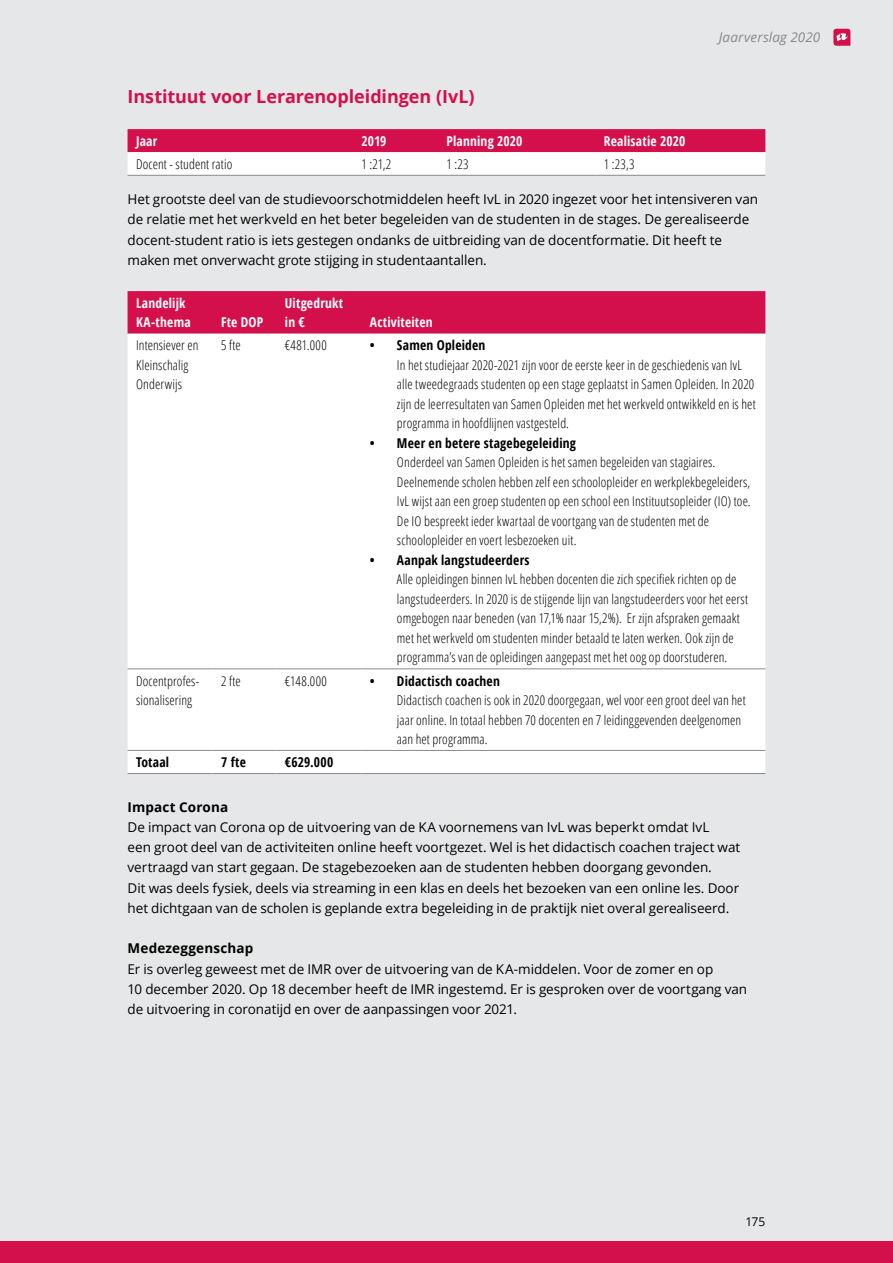
<style>
.page{position:relative;width:893px;height:1263px;background:#e6e7e8}
.page>*{position:absolute;margin:0;border:0;box-sizing:border-box;transform-origin:0 0}
.Kopje_rood_12pt{font:700 18px "Open Sans";letter-spacing:-.005em;color:#d30f4c}
.Tabel_brood{font:300 condensed 13.5px/19.5px "Open Sans";letter-spacing:.01em;color:#000}
.Broodtekst_9pt_zelfe{font:13.5px/20.2px "Open Sans";letter-spacing:-.005em;color:#000}
.Tabel_kop{font:700 condensed 13.5px/19.5px "Open Sans";letter-spacing:.015em;color:#fff}
.Broodtekst_9pt_zelfe-2{font:700 13.5px "Open Sans";letter-spacing:.01em;color:#000}
.Tabel_brood-2{font:700 condensed 13.5px "Open Sans";letter-spacing:.015em;color:#000}
.Cursief_samenwerking{font:italic 13.5px "Open Sans";letter-spacing:.01em;color:#888a8d}
.Tussenkop1{font:12px "Open Sans";color:#000}
.s1{font-weight:700}
</style>
<div class="page">
<div style="left:0;top:1242px;width:893px;height:21px;background:#d30f4c"></div>
<svg style="left:833px;top:29px;width:17px;height:17px"></svg>
<svg style="left:128px;top:129px;width:637px;height:45px;background:#e884a3"></svg>
<hr style="left:128px;top:175px;width:225px;height:1px;background:#888a8d">
<hr style="left:353px;top:175px;width:85px;height:1px;background:#888a8d">
<hr style="left:438px;top:175px;width:157px;height:1px;background:#888a8d">
<hr style="left:595px;top:175px;width:170px;height:1px;background:#888a8d">
<div style="left:128px;top:291px;width:637px;height:43px;background:#d30f4c"></div>
<div style="left:128px;top:334px;width:637px;height:439px;background:#fff"></div>
<hr style="left:128px;top:668px;width:85px;height:1px;background:#888a8d">
<hr style="left:213px;top:668px;width:63px;height:1px;background:#888a8d">
<hr style="left:276px;top:668px;width:85px;height:1px;background:#888a8d">
<hr style="left:361px;top:668px;width:404px;height:1px;background:#888a8d">
<hr style="left:128px;top:750px;width:85px;height:1px;background:#888a8d">
<hr style="left:213px;top:750px;width:63px;height:1px;background:#888a8d">
<hr style="left:276px;top:750px;width:85px;height:1px;background:#888a8d">
<hr style="left:361px;top:750px;width:404px;height:1px;background:#888a8d">
<hr style="left:361px;top:773px;width:404px;height:1px;background:#888a8d">
<hr style="left:128px;top:773px;width:85px;height:1px;background:#888a8d">
<hr style="left:213px;top:773px;width:63px;height:1px;background:#888a8d">
<hr style="left:276px;top:773px;width:85px;height:1px;background:#888a8d">
<p class="Cursief_samenwerking" style="left:719px;top:28px;width:103px">Jaarverslag 2020</p>
<p class="Kopje_rood_12pt" style="left:128px;top:84px;width:348px">Instituut voor Lerarenopleidingen (IvL)</p>
<p class="Tabel_kop" style="left:136px;top:131px;width:23px">Jaar</p>
<p class="Tabel_kop" style="left:361px;top:131px;width:27px">2019</p>
<p class="Tabel_kop" style="left:446px;top:131px;width:78px">Planning 2020</p>
<p class="Tabel_kop" style="left:604px;top:131px;width:83px">Realisatie 2020</p>
<p class="Tabel_brood" style="left:136px;top:154px;width:98px">Docent - student ratio</p>
<p class="Tabel_brood" style="left:361px;top:154px;width:31px">1 :21,2</p>
<p class="Tabel_brood" style="left:446px;top:154px;width:24px">1 :23</p>
<p class="Tabel_brood" style="left:604px;top:154px;width:32px">1 :23,3</p>
<p class="Broodtekst_9pt_zelfe" style="left:128px;top:189px;width:632px">Het grootste deel van de studievoorschotmiddelen heeft IvL in 2020 ingezet voor het intensiveren van de relatie met het werkveld en het beter begeleiden van de studenten in de stages. De gerealiseerde docent-student ratio is iets gestegen ondanks de uitbreiding van de docentformatie. Dit heeft te maken met onverwacht grote stijging in studentaantallen.</p>
<p class="Tabel_kop" style="left:136px;top:293px;width:56px">Landelijk<br>KA-thema</p>
<p class="Tabel_kop" style="left:285px;top:293px;width:60px">Uitgedrukt in €</p>
<p class="Tabel_kop" style="left:370px;top:312px;width:64px">Activiteiten</p>
<p class="Tabel_kop" style="left:221px;top:312px;width:44px">Fte DOP</p>
<p class="Tabel_brood" style="left:136px;top:335px;width:64px">Intensiever en<br>Kleinschalig<br>Onderwijs</p>
<p class="Tabel_brood" style="left:221px;top:335px;width:21px">5 fte</p>
<p class="Tabel_brood" style="left:285px;top:335px;width:43px">€481.000</p>
<p class="Tabel_brood" style="left:397px;top:335px;width:360px;text-indent:-27px"><span class="s1">• Samen Opleiden<br></span>In het studiejaar 2020-2021 zijn voor de eerste keer in de geschiedenis van IvL alle tweedegraads studenten op een stage geplaatst in Samen Opleiden. In 2020 zijn de leerresultaten van Samen Opleiden met het werkveld ontwikkeld en is het programma in hoofdlijnen vastgesteld.</p>
<p class="Tabel_brood" style="left:397px;top:433px;width:355px;text-indent:-27px"><span class="s1">• Meer en betere stagebegeleiding<br></span>Onderdeel van Samen Opleiden is het samen begeleiden van stagiaires.<br>Deelnemende scholen hebben zelf een schoolopleider en werkplekbegeleiders, IvL wijst aan een groep studenten op een school een Instituutsopleider (IO) toe.<br>De IO bespreekt ieder kwartaal de voortgang van de studenten met de schoolopleider en voert lesbezoeken uit.</p>
<p class="Tabel_brood" style="left:397px;top:550px;width:353px;text-indent:-27px"><span class="s1">• Aanpak langstudeerders<br></span>Alle opleidingen binnen IvL hebben docenten die zich specifiek richten op de langstudeerders. In 2020 is de stijgende lijn van langstudeerders voor het eerst omgebogen naar beneden (van 17,1% naar 15,2%). Er zijn afspraken gemaakt met het werkveld om studenten minder betaald te laten werken. Ook zijn de programma’s van de opleidingen aangepast met het oog op doorstuderen.</p>
<p class="Tabel_brood" style="left:136px;top:670px;width:65px">Docentprofes&shy;sionalisering</p>
<p class="Tabel_brood" style="left:221px;top:670px;width:21px">2 fte</p>
<p class="Tabel_brood" style="left:285px;top:670px;width:44px">€148.000</p>
<p class="Tabel_brood" style="left:397px;top:670px;width:350px;text-indent:-27px"><span class="s1">• Didactisch coachen<br></span>Didactisch coachen is ook in 2020 doorgegaan, wel voor een groot deel van het jaar online. In totaal hebben 70 docenten en 7 leidinggevenden deelgenomen aan het programma.</p>
<p class="Tabel_brood-2" style="left:136px;top:753px;width:35px">Totaal</p>
<p class="Tabel_brood-2" style="left:221px;top:753px;width:26px">7 fte</p>
<p class="Tabel_brood-2" style="left:285px;top:753px;width:50px">€629.000</p>
<p class="Broodtekst_9pt_zelfe-2" style="left:128px;top:797px;width:102px">Impact Corona</p>
<p class="Broodtekst_9pt_zelfe" style="left:128px;top:816px;width:614px">De impact van Corona op de uitvoering van de KA voornemens van IvL was beperkt omdat IvL<br>een groot deel van de activiteiten online heeft voortgezet. Wel is het didactisch coachen traject wat vertraagd van start gegaan. De stagebezoeken aan de studenten hebben doorgang gevonden.<br>Dit was deels fysiek, deels via streaming in een klas en deels het bezoeken van een online les. Door het dichtgaan van de scholen is geplande extra begeleiding in de praktijk niet overal gerealiseerd.</p>
<p class="Broodtekst_9pt_zelfe-2" style="left:128px;top:939px;width:127px">Medezeggenschap</p>
<p class="Broodtekst_9pt_zelfe" style="left:128px;top:958px;width:621px">Er is overleg geweest met de IMR over de uitvoering van de KA-middelen. Voor de zomer en op<br>10 december 2020. Op 18 december heeft de IMR ingestemd. Er is gesproken over de voortgang van de uitvoering in coronatijd en over de aanpassingen voor 2021.</p>
<p class="Tussenkop1" style="left:745px;top:1213px;width:22px">175</p>
</div>
